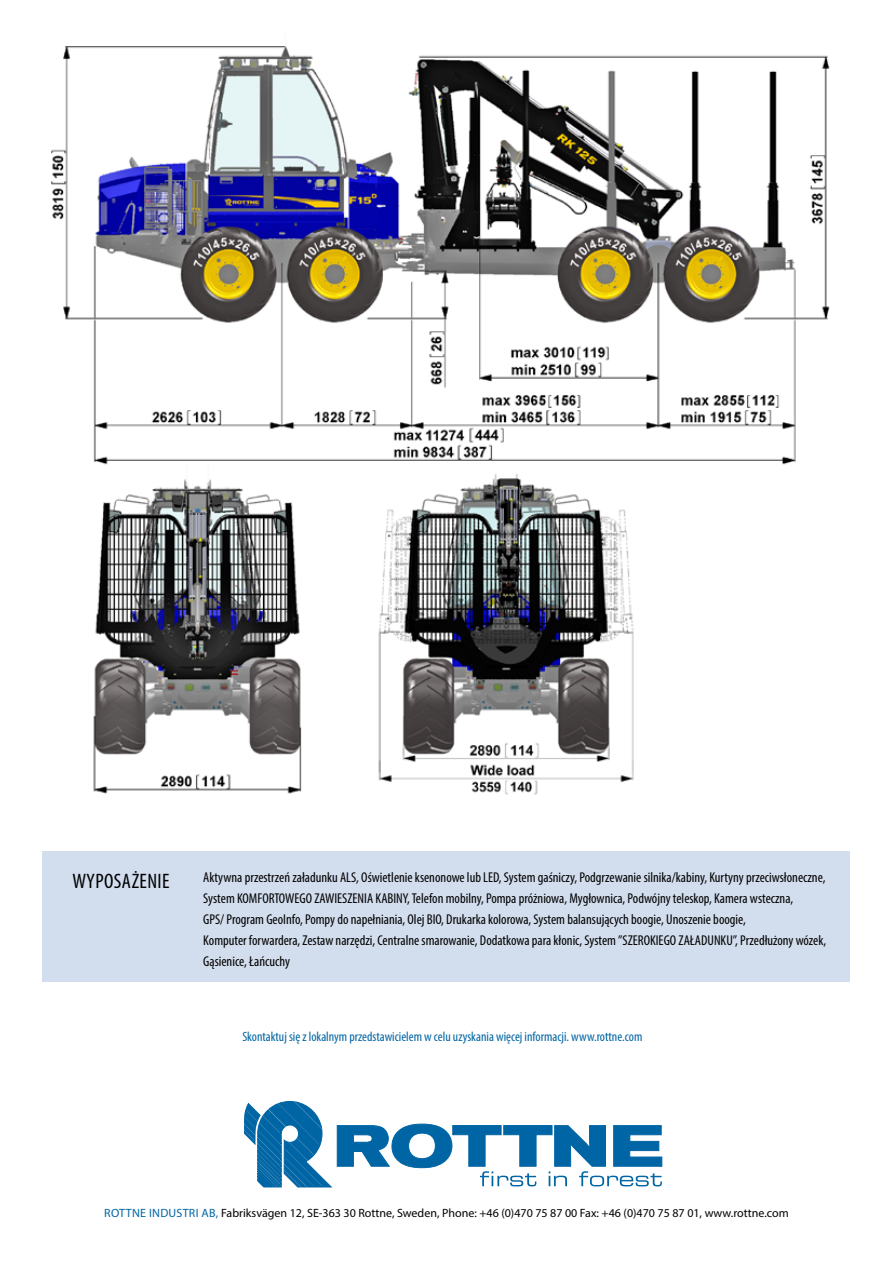
<style>
.page{position:relative;width:893px;height:1263px;background:#fff}
.page>*{position:absolute;margin:0;border:0;box-sizing:border-box;transform-origin:0 0}
.t1{font:condensed 21px "Myriad Pro";letter-spacing:.02em;color:#000}
.t2{font:condensed 14.25px/21px "Myriad Pro";color:#000}
.t3{font:condensed 13.5px "Myriad Pro";color:#0065a4}
.t4{font:12px "Myriad Pro";color:#000}
.s1{color:#0065a4}
</style>
<div class="page">
<div style="left:43px;top:851px;width:807px;height:131px;background:#d2dded"></div>
<svg style="left:245px;top:1101px;width:417px;height:86px"></svg>
<img style="left:51px;top:46px;width:779px;height:749px">
<h1 class="t1" style="left:72px;top:868px;width:99px">WYPOSAŻENIE</h1>
<p class="t2" style="left:203px;top:867px;width:625px">Aktywna przestrzeń załadunku ALS, Oświetlenie ksenonowe lub LED, System gaśniczy, Podgrzewanie silnika/kabiny, Kurtyny przeciwsłoneczne, System KOMFORTOWEGO ZAWIESZENIA KABINY, Telefon mobilny, Pompa próżniowa, Mygłownica, Podwójny teleskop, Kamera wsteczna,<br>GPS/ Program GeoInfo, Pompy do napełniania, Olej BIO, Drukarka kolorowa, System balansujących boogie, Unoszenie boogie,<br>Komputer forwardera, Zestaw narzędzi, Centralne smarowanie, Dodatkowa para kłonic, System ”SZEROKIEGO ZAŁADUNKU”, Przedłużony wózek, Gąsienice, Łańcuchy</p>
<p class="t3" style="left:242px;top:1028px;width:401px">Skontaktuj się z lokalnym przedstawicielem w celu uzyskania więcej informacji. www.rottne.com</p>
<p class="t4" style="left:104px;top:1206px;width:686px"><span class="s1">ROTTNE INDUSTRI AB,</span> Fabriksvägen 12, SE-363 30 Rottne, Sweden, Phone: +46 (0)470 75 87 00 Fax: +46 (0)470 75 87 01, www.rottne.com</p>
</div>
